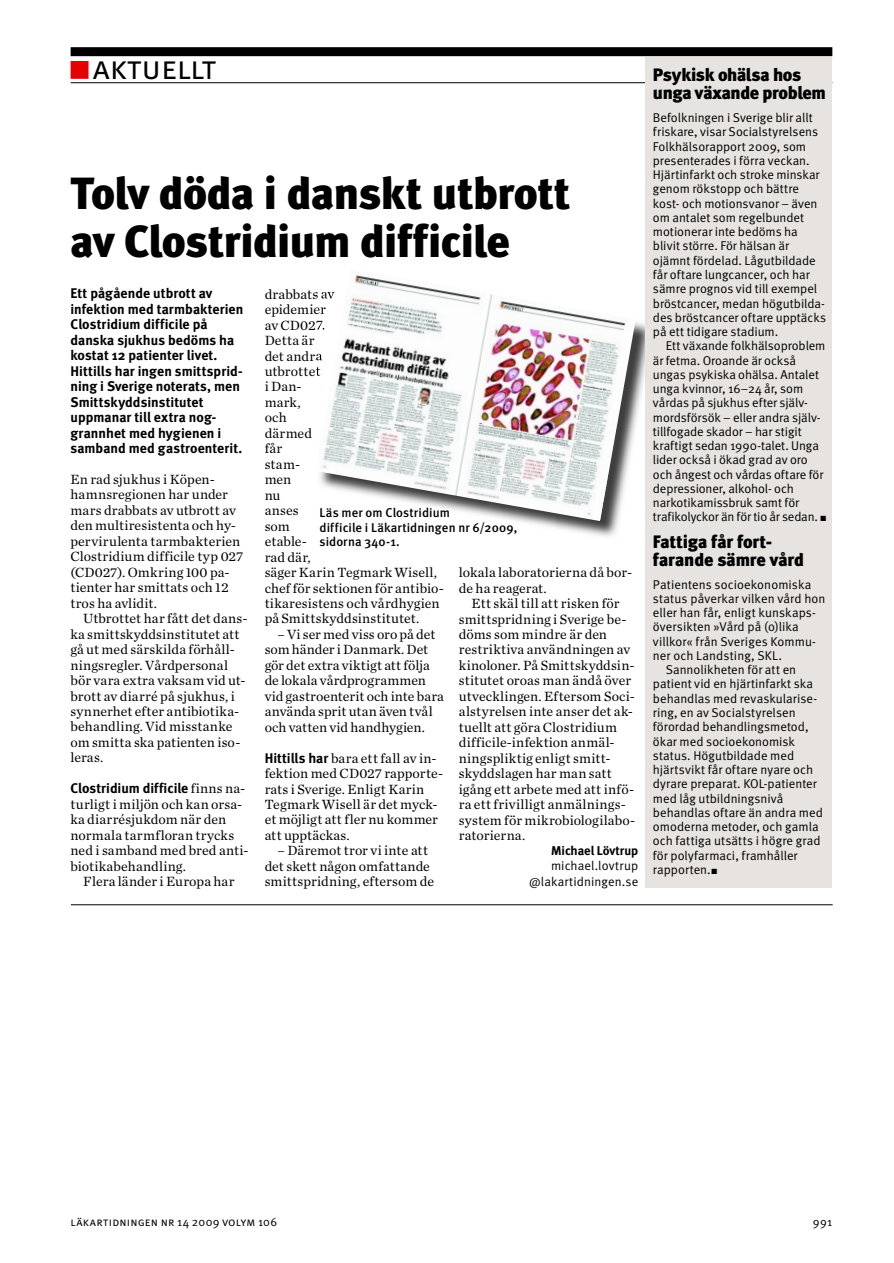
<style>
.page{position:relative;width:894px;height:1263px;background:#fff}
.page>*{position:absolute;margin:0;border:0;box-sizing:border-box;transform-origin:0 0}
.t1{font:45px/48px "Meta LT Black";letter-spacing:-.015em;color:#000}
.t2{font:33px "Meta LT Normal Small Caps";color:#000}
.t3{font:18px/18px "Meta LT Black";letter-spacing:-.01em;color:#000}
.t4{font:13.95px/15.5px "Chronicle LT Text";letter-spacing:.01em;color:#000}
.t5{font:13.95px/15.5px "Meta LT Bold";letter-spacing:.005em;color:#000}
.t6{font:12.75px/14.2px "Meta LT Normal";color:#000}
.t7{font:12.75px/14.2px "Meta LT Medium";letter-spacing:.005em;color:#000}
.t8{font:12.75px "Meta LT Bold";color:#000}
.t9{font:12px "Meta LT Normal Small Caps";letter-spacing:.025em;color:#000}
.s1{color:#e60000}
.s2{font-family:"Chronicle LT Text"}
.s3{font-family:"Meta LT Bold"}
</style>
<div class="page">
<div style="left:71px;top:47px;width:761px;height:9px;background:#000"></div>
<hr style="left:71px;top:82px;width:761px;height:1px;background:#000">
<div style="left:71px;top:61px;width:17px;height:18px;border:2px solid #e60000"></div>
<hr style="left:71px;top:904px;width:761px;height:1px;background:#000">
<img style="left:519px;top:322px;width:126px;height:214px">
<img style="left:316px;top:275px;width:319px;height:246px">
<div style="left:645px;top:57px;width:186px;height:830px;background:#e6e3e0"></div>
<h2 class="t2" style="left:71px;top:48px;width:147px"><span class="s1">■</span> aktuellt</h2>
<h1 class="t1" style="left:70px;top:169px;width:501px">Tolv döda i danskt utbrott av Clostridium difficile</h1>
<p class="t5" style="left:70px;top:286px;width:174px">Ett pågående utbrott av infektion med tarmbakterien<br>Clostridium difficile på danska sjukhus bedöms ha kostat 12 patienter livet.<br>Hittills har ingen smittsprid&shy;ning i Sverige noterats, men<br>Smittskyddsinstitutet uppmanar till extra nog&shy;grannhet med hygienen i samband med gastroenterit.</p>
<p class="t4" style="left:70px;top:471px;width:174px">En rad sjukhus i Köpen&shy;hamnsregionen har under mars drabbats av utbrott av den multiresistenta och hy&shy;pervirulenta tarmbakterien<br>Clostridium difficile typ 027 (CD027). Omkring 100 pa&shy;tienter har smittats och 12 tros ha avlidit.</p>
<p class="t4" style="left:70px;top:610px;width:178px;text-indent:13px">Utbrottet har fått det dans&shy;ka smittskyddsinstitutet att gå ut med särskilda förhåll&shy;ningsregler. Vårdpersonal bör vara extra vaksam vid ut&shy;brott av diarré på sjukhus, i synnerhet efter antibiotika&shy;behandling. Vid misstanke om smitta ska patienten iso&shy;leras.</p>
<p class="t5" style="left:70px;top:780px;width:176px">Clostridium difficile <span class="s2">finns na-</span></p>
<p class="t4" style="left:70px;top:796px;width:179px">turligt i miljön och kan orsa&shy;ka diarrésjukdom när den normala tarmfloran trycks ned i samband med bred anti&shy;biotikabehandling.</p>
<p class="t4" style="left:83px;top:873px;width:153px">Flera länder i Europa har</p>
<p class="t4" style="left:264px;top:286px;width:181px">drabbats av<br>epidemier<br>av CD027.<br>Detta är<br>det andra<br>utbrottet<br>i Dan-<br>mark,<br>och<br>därmed<br>får<br>stam-<br>men<br>nu<br>anses<br>som<br>etable-<br>rad där,<br>säger Karin Tegmark Wisell, chef för sektionen för antibio&shy;tikaresistens och vårdhygien på Smittskyddsinstitutet.</p>
<p class="t4" style="left:264px;top:626px;width:181px;text-indent:13px">– Vi ser med viss oro på det som händer i Danmark. Det gör det extra viktigt att följa de lokala vårdprogrammen vid gastroenterit och inte bara använda sprit utan även tvål och vatten vid handhygien.</p>
<p class="t4" style="left:264px;top:750px;width:180px"><span class="s3">Hittills har</span> bara ett fall av in&shy;fektion med CD027 rapporte&shy;rats i Sverige. Enligt Karin<br>Tegmark Wisell är det myck&shy;et möjligt att fler nu kommer att upptäckas.</p>
<p class="t4" style="left:264px;top:842px;width:171px;text-align:center">– Däremot tror vi inte att det skett någon omfattande smittspridning, eftersom de</p>
<p class="t7" style="left:319px;top:505px;width:199px">Läs mer om Clostridium<br>difficile i Läkartidningen nr 6/2009, sidorna 340-1.</p>
<p class="t4" style="left:459px;top:564px;width:175px">lokala laboratorierna då bor&shy;de ha reagerat.</p>
<p class="t4" style="left:459px;top:595px;width:178px;text-indent:13px">Ett skäl till att risken för smittspridning i Sverige be&shy;döms som mindre är den<br>rest riktiva användningen av kinoloner. På Smittskyddsin&shy;stitutet oroas man ändå över utvecklingen. Eftersom Soci&shy;alstyrelsen inte anser det ak&shy;tuellt att göra Clostridium difficile-infektion anmäl&shy;ningspliktig enligt smitt&shy;skyddslagen har man satt igång ett arbete med att infö&shy;ra ett frivilligt anmälnings&shy;system för mikrobiologilabo&shy;ratorierna.</p>
<p class="t8" style="left:551px;top:843px;width:88px">Michael Lövtrup</p>
<p class="t6" style="left:529px;top:858px;width:110px;line-height:15.5px;text-align:right">michael.lovtrup @lakartidningen.se</p>
<p class="t3" style="left:652px;top:66px;width:175px">Psykisk ohälsa hos unga växande problem</p>
<p class="t6" style="left:652px;top:110px;width:175px">Befolkningen i Sverige blir allt friskare, visar Socialstyrelsens<br>Folkhälsorapport 2009, som presenterades i förra veckan.<br>Hjärtinfarkt och stroke minskar genom rökstopp och bättre kost- och motionsvanor – även om antalet som regelbundet motionerar inte bedöms ha blivit större. För hälsan är ojämnt fördelad. Lågutbildade får oftare lungcancer, och har sämre prognos vid till exempel bröstcancer, medan högutbilda&shy;des bröstcancer oftare upptäcks på ett tidigare stadium.</p>
<p class="t6" style="left:652px;top:338px;width:174px;text-indent:13px">Ett växande folkhälsoproblem är fetma. Oroande är också ungas psykiska ohälsa. Antalet unga kvinnor, 16–24 år, som vårdas på sjukhus efter själv&shy;mordsförsök – eller andra själv&shy;tillfogade skador – har stigit kraftigt sedan 1990-talet. Unga lider också i ökad grad av oro och ångest och vårdas oftare för depressioner, alkohol- och narkotikamissbruk samt för trafikolyckor än för tio år sedan. ■</p>
<p class="t3" style="left:652px;top:532px;width:153px">Fattiga får fort&shy;farande sämre vård</p>
<p class="t6" style="left:652px;top:577px;width:160px">Patientens socioekonomiska</p>
<p class="t6" style="left:652px;top:591px;width:174px">status påverkar vilken vård hon</p>
<p class="t6" style="left:652px;top:605px;width:164px">eller han får, enligt kunskaps-</p>
<p class="t6" style="left:652px;top:619px;width:147px">översikten »Vård på (o)lika</p>
<p class="t6" style="left:652px;top:634px;width:164px">villkor« från Sveriges Kommu-</p>
<p class="t6" style="left:652px;top:648px;width:130px">ner och Landsting, SKL.</p>
<p class="t6" style="left:665px;top:662px;width:132px">Sannolikheten för att en</p>
<p class="t6" style="left:652px;top:676px;width:161px">patient vid en hjärtinfarkt ska</p>
<p class="t6" style="left:652px;top:691px;width:166px">behandlas med revaskularise-</p>
<p class="t6" style="left:652px;top:705px;width:144px">ring, en av Socialstyrelsen</p>
<p class="t6" style="left:652px;top:719px;width:157px">förordad behandlingsmetod,</p>
<p class="t6" style="left:652px;top:733px;width:143px">ökar med socioekonomisk</p>
<p class="t6" style="left:652px;top:748px;width:143px">status. Högutbildade med</p>
<p class="t6" style="left:652px;top:762px;width:162px">hjärtsvikt får oftare nyare och</p>
<p class="t6" style="left:652px;top:776px;width:165px">dyrare preparat. KOL-patienter</p>
<p class="t6" style="left:652px;top:790px;width:132px">med låg utbildningsnivå</p>
<p class="t6" style="left:652px;top:805px;width:171px">behandlas oftare än andra med</p>
<p class="t6" style="left:652px;top:819px;width:167px">omoderna metoder, och gamla</p>
<p class="t6" style="left:652px;top:833px;width:169px">och fattiga utsätts i högre grad</p>
<p class="t6" style="left:652px;top:847px;width:146px">för polyfarmaci, framhåller</p>
<p class="t6" style="left:652px;top:862px;width:66px">rapporten.■</p>
<p class="t9" style="left:71px;top:1214px;width:208px">läkartidningen nr 14 2009 volym 106</p>
<p class="t9" style="left:812px;top:1215px;width:21px">991</p>
</div>
